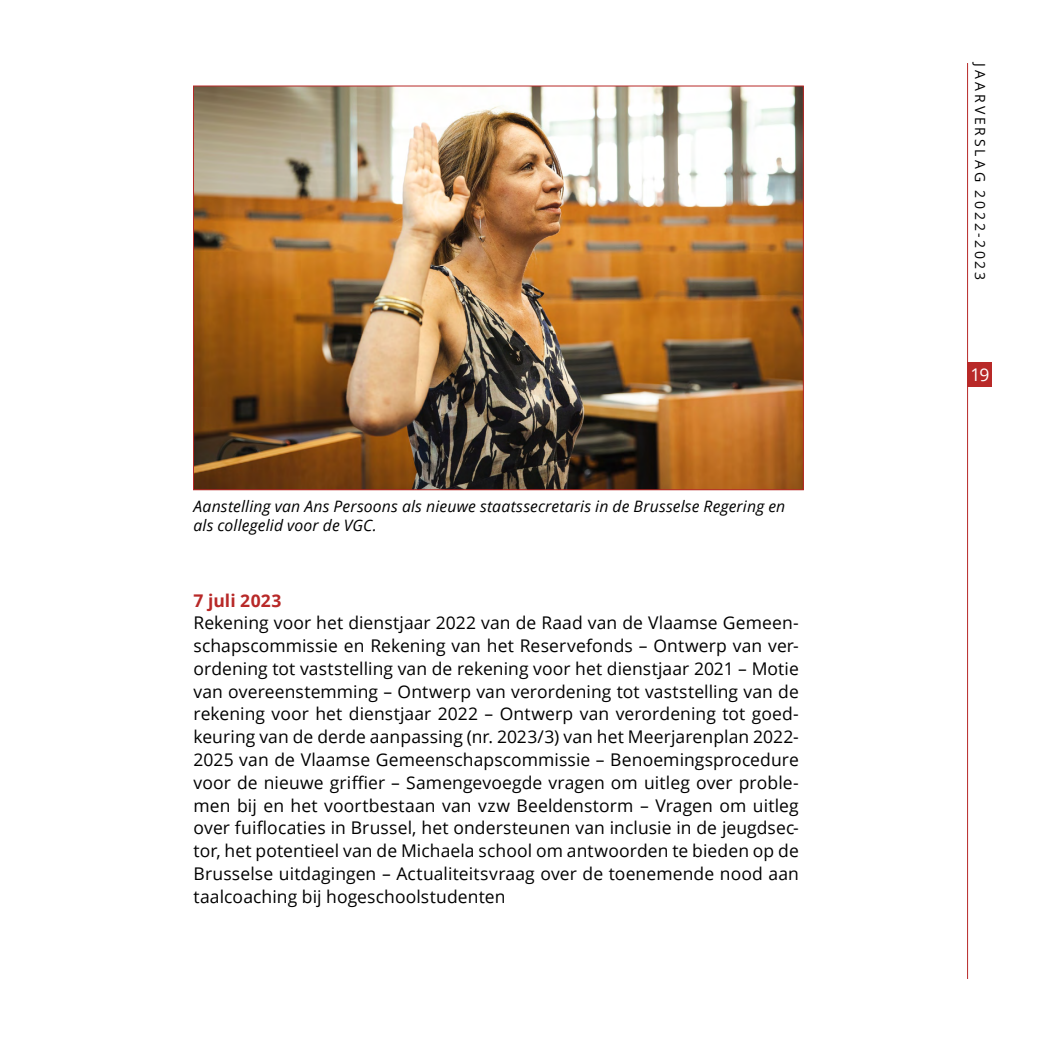
<style>
.page{position:relative;width:1042px;height:1042px;background:#fff}
.page>*{position:absolute;margin:0;border:0;box-sizing:border-box;transform-origin:0 0}
.body{font:17.5px/22.8px "Open Sans";letter-spacing:.005em;color:#000;text-align:justify}
.body-2{font:700 17.5px "Open Sans";letter-spacing:.005em;color:#b82928}
.t1{font:17.5px "Open Sans";color:#fff}
.legende{font:italic 15.75px/18.9px "Open Sans";letter-spacing:.01em;color:#000}
.t2{font:14px "Open Sans";letter-spacing:.205em;color:#000}
</style>
<div class="page">
<hr style="left:967px;top:63px;width:1px;height:916px;background:#b82928">
<div style="left:967px;top:362px;width:25px;height:25px;background:#b82928"></div>
<img style="left:195px;top:88px;width:606px;height:400px">
<p class="legende" style="left:193px;top:496px;width:593px">Aanstelling van Ans Persoons als nieuwe staatssecretaris in de Brusselse Regering en als collegelid voor de VGC.</p>
<p class="body-2" style="left:193px;top:588px;width:89px">7 juli 2023</p>
<p class="body" style="left:193px;top:611px;width:607px">Rekening voor het dienstjaar 2022 van de Raad van de Vlaamse Gemeen&shy;schapscommissie en Rekening van het Reservefonds – Ontwerp van ver&shy;ordening tot vaststelling van de rekening voor het dienstjaar 2021 – Motie van overeenstemming – Ontwerp van verordening tot vaststelling van de rekening voor het dienstjaar 2022 – Ontwerp van verordening tot goed&shy;keuring van de derde aanpassing (nr. 2023/3) van het Meerjarenplan 2022- 2025 van de Vlaamse Gemeenschapscommissie – Benoemingsprocedure voor de nieuwe griffier – Samengevoegde vragen om uitleg over proble&shy;men bij en het voortbestaan van vzw Beeldenstorm – Vragen om uitleg over fuiflocaties in Brussel, het ondersteunen van inclusie in de jeugdsec&shy;tor, het potentieel van de Michaela school om antwoorden te bieden op de Brusselse uitdagingen – Actualiteitsvraag over de toenemende nood aan taalcoaching bij hogeschoolstudenten</p>
<p class="t2" style="left:989px;top:63px;width:219px;rotate:90deg">JAARVERSLAG 2022-2023</p>
<p class="t1" style="left:970px;top:363px;width:21px">19</p>
</div>
